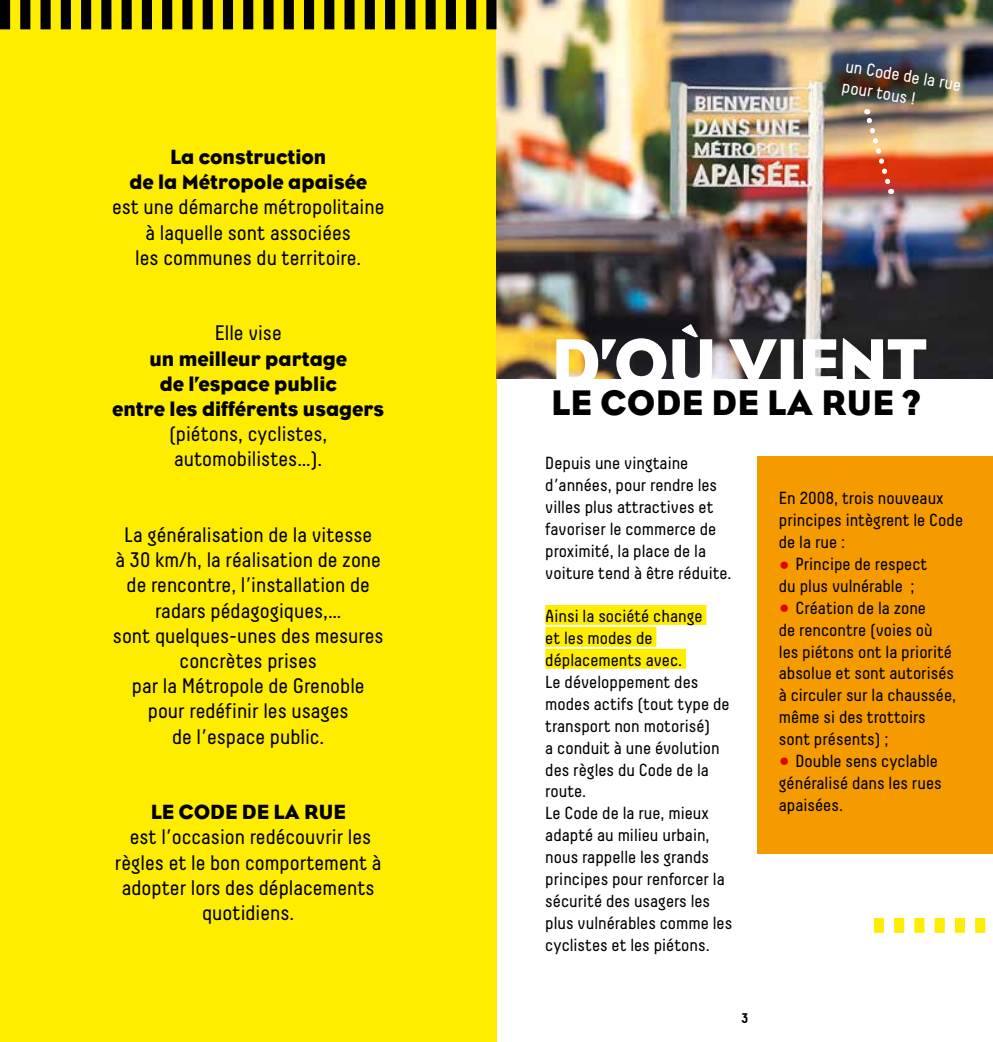
<style>
.page{position:relative;width:993px;height:1042px;background:#fff}
.page>*{position:absolute;margin:0;border:0;box-sizing:border-box;transform-origin:0 0}
.t1{font:70.52px "Bureau Eagle";letter-spacing:-.02em;color:#fff}
.t2{font:36.23px "Bureau Eagle";letter-spacing:.01em;color:#000}
.t3{font:21px/25.2px "Decima";color:#000;text-align:center}
.t4{font:21px/25.2px "Bureau Eagle";color:#000;text-align:center}
.t5{font:17.5px/21.9px "Decima";color:#000}
.t6{font:17.5px/21.2px "Decima";color:#fff}
.t7{font:700 14px "Decima";color:#000}
.s1{font-size:24.5px;color:#e3000b}
</style>
<div class="page">
<div style="left:0;top:0;width:496px;height:1042px;background:#ffed00"></div>
<div style="left:756px;top:456px;width:236px;height:398px;background:#f59b00"></div>
<img style="left:496px;top:0;width:496px;height:379px">
<svg style="left:861px;top:109px;width:32px;height:85px;background:#ca7959"></svg>
<svg style="left:0;top:0;width:496px;height:29px"></svg>
<svg style="left:873px;top:918px;width:113px;height:15px"></svg>
<div style="left:545px;top:605px;width:161px;height:20px;background:#ffed00"></div>
<div style="left:545px;top:627px;width:111px;height:20px;background:#ffed00"></div>
<div style="left:545px;top:649px;width:140px;height:19px;background:#ffed00"></div>
<p class="t4" style="left:129px;top:144px;width:239px">La construction<br>de la Métropole apaisée</p>
<p class="t3" style="left:112px;top:194px;width:274px">est une démarche métropolitaine à laquelle sont associées<br>les communes du territoire.</p>
<p class="t3" style="left:215px;top:320px;width:69px">Elle vise</p>
<p class="t4" style="left:112px;top:346px;width:273px">un meilleur partage<br>de l’espace public<br>entre les différents usagers</p>
<p class="t3" style="left:169px;top:421px;width:160px;text-align:left">(piétons, cyclistes, automobilistes…).</p>
<p class="t3" style="left:113px;top:522px;width:272px">La généralisation de la vitesse<br>à 30 km/h, la réalisation de zone de rencontre, l’installation de radars pédagogiques,…<br>sont quelques-unes des mesures concrètes prises<br>par la Métropole de Grenoble pour redéfinir les usages<br>de l’espace public.</p>
<p class="t4" style="left:151px;top:799px;width:196px">LE CODE DE LA RUE</p>
<p class="t3" style="left:115px;top:824px;width:268px">est l’occasion redécouvrir les règles et le bon comportement à adopter lors des déplacements quotidiens.</p>
<p class="t6" style="left:847px;top:55px;width:118px;rotate:10deg">un Code de la rue pour tous !</p>
<h1 class="t1" style="left:551px;top:323px;width:377px">D’OÙ VIENT</h1>
<h2 class="t2" style="left:551px;top:382px;width:371px">LE CODE DE LA RUE ?</h2>
<p class="t5" style="left:545px;top:452px;width:188px">Depuis une vingtaine d’années, pour rendre les villes plus attractives et favoriser le commerce de proximité, la place de la voiture tend à être réduite.</p>
<p class="t5" style="left:545px;top:605px;width:188px">Ainsi la société change<br>et les modes de déplacements avec.<br>Le développement des modes actifs (tout type de transport non motorisé)<br>a conduit à une évolution des règles du Code de la route.<br>Le Code de la rue, mieux adapté au milieu urbain, nous rappelle les grands principes pour renforcer la sécurité des usagers les plus vulnérables comme les cyclistes et les piétons.</p>
<p class="t7" style="left:741px;top:1009px;width:8px">3</p>
<p class="t5" style="left:778px;top:487px;width:186px">En 2008, trois nouveaux principes intègrent le Code de la rue :</p>
<p class="t5" style="left:778px;top:553px;width:150px"><span class="s1">•</span> Principe de respect du plus vulnérable ;</p>
<p class="t5" style="left:778px;top:597px;width:179px"><span class="s1">•</span> Création de la zone<br>de rencontre (voies où les piétons ont la priorité absolue et sont autorisés à circuler sur la chaussée, même si des trottoirs sont présents) ;</p>
<p class="t5" style="left:778px;top:750px;width:164px"><span class="s1">•</span> Double sens cyclable généralisé dans les rues apaisées.</p>
</div>
